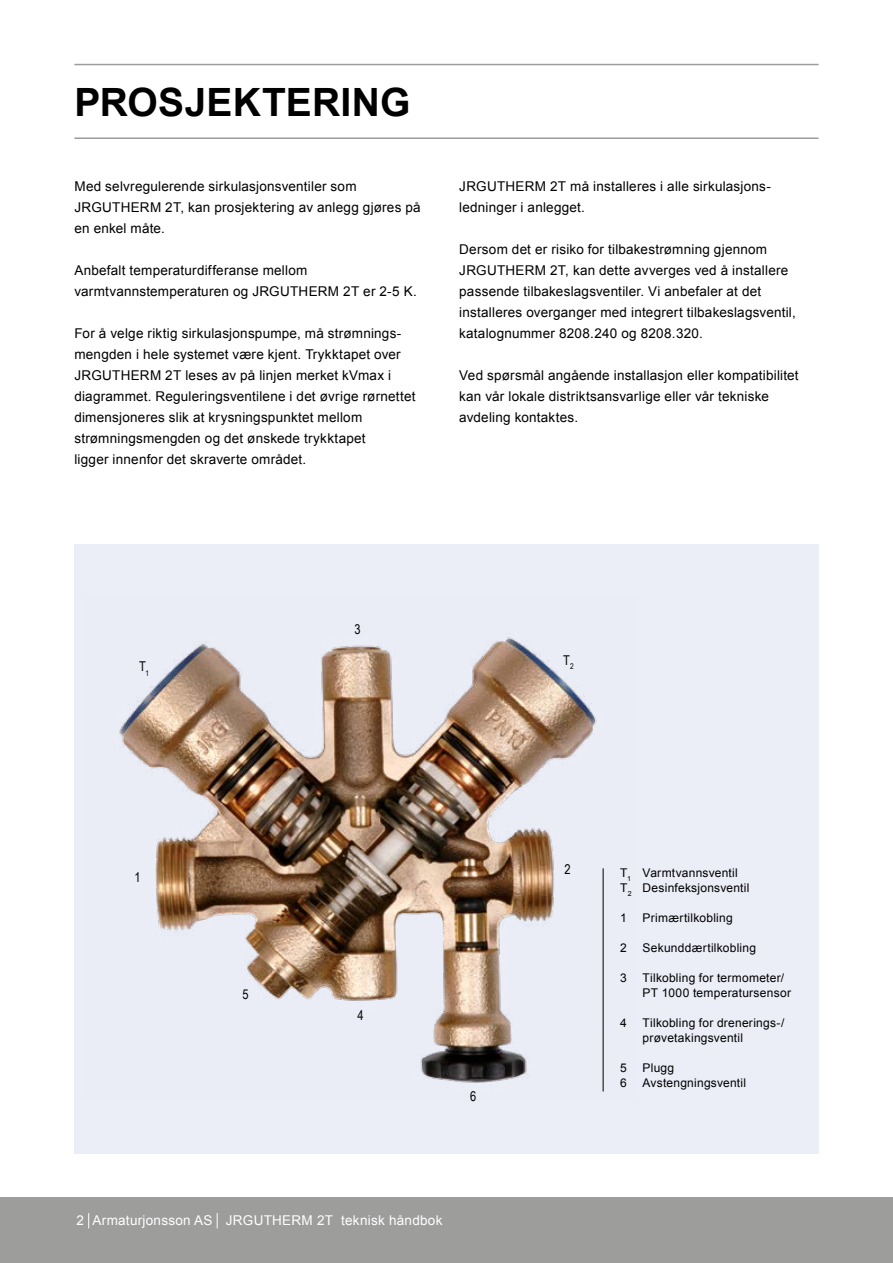
<style>
.page{position:relative;width:893px;height:1263px;background:#fff}
.page>*{position:absolute;margin:0;border:0;box-sizing:border-box;transform-origin:0 0}
.t1{font:700 39px "Arial";letter-spacing:.005em;color:#000}
.t2{font:13.5px/21px "Arial";letter-spacing:.015em;color:#000}
.t3{font:13.5px "Arial";letter-spacing:.02em;color:#fff}
.t4{font:13.5px "Arial Narrow";color:#000}
.t5{font:12px/15px "Arial";letter-spacing:.02em;color:#000}
.t6{font:7.8px "Arial Narrow";color:#000}
</style>
<div class="page">
<div style="left:0;top:1197px;width:893px;height:66px;background:#9d9d9c"></div>
<svg style="left:88px;top:1213px;width:1px;height:15px"></svg>
<svg style="left:217px;top:1213px;width:1px;height:15px"></svg>
<hr style="left:74px;top:64px;width:745px;height:1px;background:#9d9d9c">
<hr style="left:74px;top:137px;width:745px;height:2px;background:#9d9d9c">
<div style="left:74px;top:545px;width:745px;height:609px;background:#ebedf7"></div>
<img style="left:119px;top:637px;width:485px;height:455px">
<hr style="left:603px;top:868px;width:1px;height:223px;background:#000">
<h1 class="t1" style="left:74px;top:76px;width:337px">PROSJEKTERING</h1>
<p class="t2" style="left:74px;top:176px;width:348px">Med selvregulerende sirkulasjonsventiler som<br>JRGUTHERM 2T, kan prosjektering av anlegg gjøres på en enkel måte.</p>
<p class="t2" style="left:74px;top:260px;width:344px">Anbefalt temperaturdifferanse mellom varmtvannstemperaturen og JRGUTHERM 2T er 2-5 K.</p>
<p class="t2" style="left:74px;top:323px;width:342px">For å velge riktig sirkulasjonspumpe, må strømnings&shy;mengden i hele systemet være kjent. Trykktapet over JRGUTHERM 2T leses av på linjen merket kVmax i diagrammet. Reguleringsventilene i det øvrige rørnettet dimensjoneres slik at krysningspunktet mellom strømningsmengden og det ønskede trykktapet<br>ligger innenfor det skraverte området.</p>
<p class="t2" style="left:459px;top:176px;width:313px">JRGUTHERM 2T må installeres i alle sirkulasjons&shy;ledninger i anlegget.</p>
<p class="t2" style="left:459px;top:239px;width:338px">Dersom det er risiko for tilbakestrømning gjennom JRGUTHERM 2T, kan dette avverges ved å installere passende tilbakeslagsventiler. Vi anbefaler at det installeres overganger med integrert tilbakeslagsventil, katalognummer 8208.240 og 8208.320.</p>
<p class="t2" style="left:459px;top:365px;width:341px">Ved spørsmål angående installasjon eller kompatibilitet kan vår lokale distriktsansvarlige eller vår tekniske avdeling kontaktes.</p>
<p class="t4" style="left:354px;top:619px;width:8px">3</p>
<p class="t4" style="left:563px;top:650px;width:8px">T</p>
<p class="t4" style="left:139px;top:656px;width:8px">T</p>
<p class="t6" style="left:570px;top:661px;width:5px">2</p>
<p class="t6" style="left:145px;top:667px;width:5px">1</p>
<p class="t4" style="left:134px;top:867px;width:8px">1</p>
<p class="t4" style="left:242px;top:984px;width:8px">5</p>
<p class="t4" style="left:358px;top:1005px;width:8px">4</p>
<p class="t4" style="left:470px;top:1087px;width:8px">6</p>
<p class="t3" style="left:77px;top:1212px;width:367px">2 Armaturjonsson AS JRGUTHERM 2T teknisk håndbok</p>
<p class="t4" style="left:564px;top:859px;width:8px">2</p>
<p class="t5" style="left:620px;top:865px;width:131px">T<sub>1</sub> Varmtvannsventil<br>T<sub>2</sub> Desinfeksjonsventil</p>
<p class="t5" style="left:620px;top:910px;width:8px">1</p>
<p class="t5" style="left:643px;top:910px;width:92px">Primærtilkobling</p>
<p class="t5" style="left:620px;top:940px;width:8px">2</p>
<p class="t5" style="left:643px;top:940px;width:115px">Sekunddærtilkobling</p>
<p class="t5" style="left:620px;top:970px;width:8px">3</p>
<p class="t5" style="left:643px;top:970px;width:150px">Tilkobling for termometer/<br>PT 1000 temperatursensor</p>
<p class="t5" style="left:620px;top:1015px;width:8px">4</p>
<p class="t5" style="left:643px;top:1015px;width:143px">Tilkobling for drenerings-/ prøvetakingsventil</p>
<p class="t5" style="left:620px;top:1060px;width:8px">5</p>
<p class="t5" style="left:643px;top:1060px;width:33px">Plugg</p>
<p class="t5" style="left:620px;top:1075px;width:8px">6</p>
<p class="t5" style="left:643px;top:1075px;width:105px">Avstengningsventil</p>
</div>
